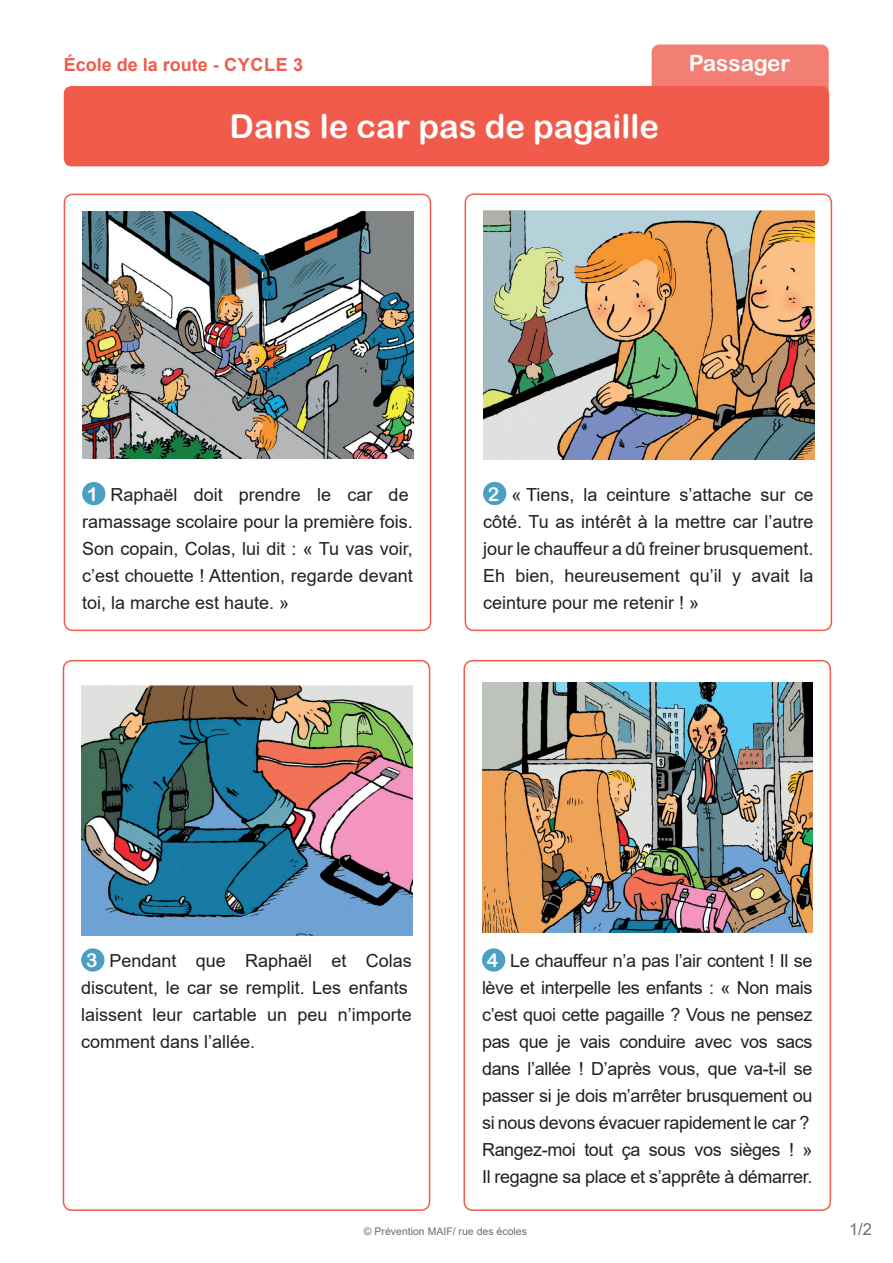
<style>
.page{position:relative;width:893px;height:1263px;background:#fff}
.page>*{position:absolute;margin:0;border:0;box-sizing:border-box;transform-origin:0 0}
.t1{font:33px "Arial Rounded MT Bold";color:#fff}
.t2{font:22.5px "Arial Rounded MT Bold";color:#fff}
.t3{font:18px/27px "Arial";color:#231f20}
.t4{font:18px/27px "Arial";letter-spacing:-.02em;color:#231f20}
.t5{font:700 18px "Arial";color:#f15b4c}
.t6{font:16.5px "Arial";color:#6c6d70}
.t7{font:10.5px "Arial";color:#6c6d70}
.s1{font-family:"Arial Rounded MT Bold";font-size:19.2px;color:#fff}
.s2{font-style:inherit}
</style>
<div class="page">
<div style="left:652px;top:45px;width:177px;height:51px;background:#f37f74;border-radius:8px"></div>
<div style="left:64px;top:86px;width:765px;height:80px;background:#f15b4c;border-radius:8px"></div>
<img style="left:82px;top:211px;width:331px;height:248px">
<div style="left:82px;top:482px;width:23px;height:23px;background:#4a9fc2;border-radius:50%"></div>
<div style="left:64px;top:194px;width:367px;height:437px;border:2px solid #f15b4c;border-radius:9px"></div>
<img style="left:483px;top:211px;width:331px;height:248px">
<div style="left:483px;top:482px;width:23px;height:23px;background:#4a9fc2;border-radius:50%"></div>
<div style="left:465px;top:193px;width:367px;height:438px;border:2px solid #f15b4c;border-radius:9px"></div>
<img style="left:81px;top:685px;width:331px;height:250px">
<div style="left:81px;top:948px;width:23px;height:24px;background:#4a9fc2;border-radius:50%"></div>
<div style="left:63px;top:660px;width:367px;height:551px;border:2px solid #f15b4c;border-radius:9px"></div>
<img style="left:482px;top:682px;width:331px;height:250px">
<div style="left:482px;top:948px;width:23px;height:24px;background:#4a9fc2;border-radius:50%"></div>
<div style="left:463px;top:660px;width:368px;height:551px;border:2px solid #f15b4c;border-radius:9px"></div>
<p class="t5" style="left:64px;top:52px;width:241px">École de la route - CYCLE 3</p>
<h1 class="t1" style="left:230px;top:107px;width:431px">Dans le car pas de pagaille</h1>
<p class="t2" style="left:689px;top:50px;width:103px">Passager</p>
<p class="t3" style="left:82px;top:481px;width:332px"><span class="s1">1</span> Raphaël doit prendre le <span class="s2">car</span> de ramassage scolaire pour la première fois.<br>Son copain, Colas, lui dit : « Tu vas voir, c’est chouette ! Attention, regarde devant toi, la marche est haute. »</p>
<p class="t3" style="left:483px;top:481px;width:332px;text-align:justify"><span class="s1">2</span> « Tiens, la ceinture s’attache sur ce côté. Tu as intérêt à la mettre car l’autre jour le chauffeur a dû freiner brusquement.<br>Eh bien, heureusement qu’il y avait la ceinture pour me retenir ! »</p>
<p class="t3" style="left:81px;top:947px;width:332px"><span class="s1">3</span> Pendant que Raphaël et Colas discutent, le <span class="s2">car</span> se remplit. Les enfants laissent leur cartable un peu n’importe comment dans l’allée.</p>
<p class="t4" style="left:482px;top:947px;width:332px"><span class="s1">4</span> Le chauffeur n’a pas l’air content ! Il se lève et interpelle les enfants : « Non mais c’est quoi cette pagaille ? Vous ne pensez pas que je vais conduire avec vos sacs dans l’allée ! D’après vous, que va-t-il se passer si je dois m’arrêter brusquement ou si nous devons évacuer rapidement le <span class="s2">car</span> ?<br>Rangez-moi tout ça sous vos sièges ! » Il regagne sa place et s’apprête à démarrer.</p>
<p class="t7" style="left:364px;top:1224px;width:164px">© Prévention MAIF/ rue des écoles</p>
<p class="t6" style="left:849px;top:1218px;width:24px">1/2</p>
</div>
